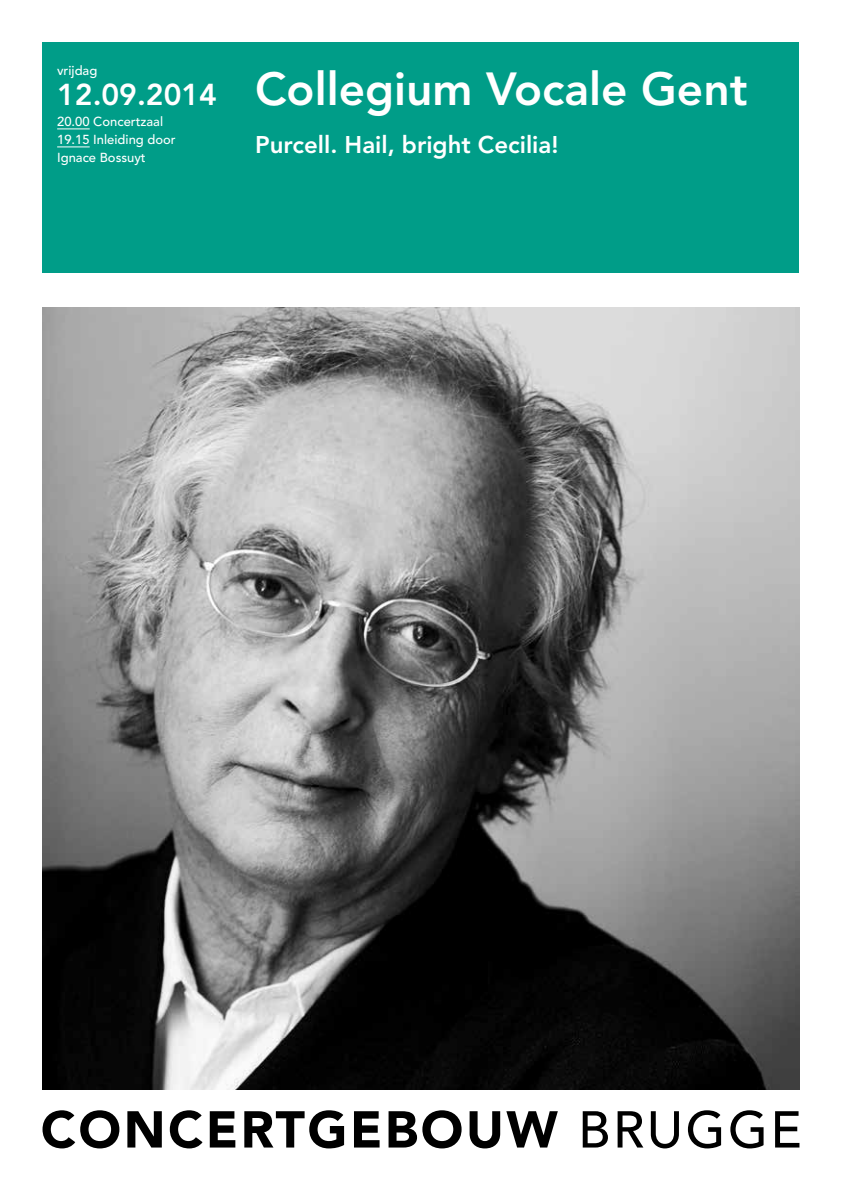
<style>
.page{position:relative;width:842px;height:1191px;background:#fff}
.page>*{position:absolute;margin:0;border:0;box-sizing:border-box;transform-origin:0 0}
.t1{font:800 46px "Avenir LT Pro";color:#fff}
.t2{font:800 30px "Avenir LT Pro";color:#fff}
.t3{font:800 24px "Avenir LT Pro";color:#fff}
.t4{font:500 13px/18px "Avenir LT Pro";color:#fff}
</style>
<div class="page">
<svg style="left:43px;top:1110px;width:76px;height:38px"></svg>
<svg style="left:127px;top:1111px;width:35px;height:36px"></svg>
<svg style="left:170px;top:1110px;width:33px;height:38px"></svg>
<svg style="left:210px;top:1111px;width:25px;height:36px"></svg>
<svg style="left:244px;top:1110px;width:100px;height:38px"></svg>
<svg style="left:354px;top:1111px;width:26px;height:36px"></svg>
<svg style="left:389px;top:1110px;width:73px;height:38px"></svg>
<svg style="left:470px;top:1111px;width:30px;height:37px"></svg>
<svg style="left:506px;top:1111px;width:52px;height:36px"></svg>
<svg style="left:583px;top:1111px;width:25px;height:36px"></svg>
<svg style="left:618px;top:1111px;width:25px;height:36px"></svg>
<svg style="left:651px;top:1111px;width:28px;height:37px"></svg>
<svg style="left:688px;top:1110px;width:33px;height:38px"></svg>
<svg style="left:730px;top:1110px;width:33px;height:38px"></svg>
<svg style="left:775px;top:1111px;width:24px;height:36px"></svg>
<img style="left:43px;top:308px;width:756px;height:781px">
<div style="left:43px;top:43px;width:756px;height:230px;background:#009d88"></div>
<hr style="left:57px;top:129px;width:33px;height:1px;background:#fff">
<hr style="left:57px;top:147px;width:33px;height:1px;background:#fff">
<p class="t4" style="left:57px;top:62px;width:42px">vrijdag</p>
<h2 class="t2" style="left:57px;top:77px;width:161px">12.09.2014</h2>
<p class="t4" style="left:57px;top:113px;width:120px">20.00 Concertzaal<br>19.15 Inleiding door<br>Ignace Bossuyt</p>
<h1 class="t1" style="left:255px;top:61px;width:494px">Collegium Vocale Gent</h1>
<h3 class="t3" style="left:255px;top:130px;width:305px">Purcell. Hail, bright Cecilia!</h3>
</div>
